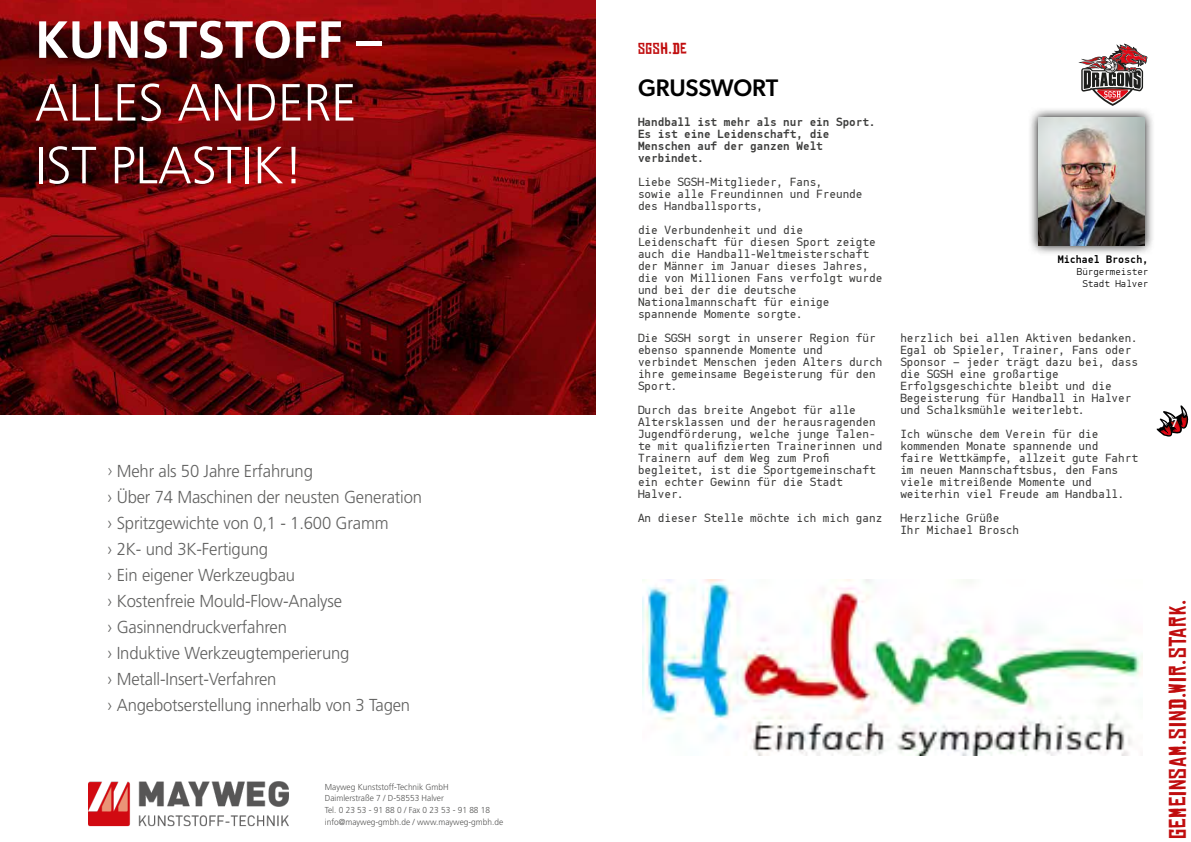
<style>
.page{position:relative;width:1191px;height:842px;background:#fff}
.page>*{position:absolute;margin:0;border:0;box-sizing:border-box;transform-origin:0 0}
.t1{font:300 52.3px/62.7px "Frutiger LT Std";color:#fff;scale:.96 1}
.t2{font:700 52.3px "Frutiger LT Std";color:#fff;scale:.96 1}
.t3{font:500 24px "Gibson";letter-spacing:-.005em;color:#000}
.t4{font:23px "Chinese Rocks Rg";letter-spacing:.04em;color:#c00d0e}
.t5{font:300 17.3px/26px "Frutiger LT Std";letter-spacing:-.01em;color:#616160;scale:.96 1}
.t6{font:15px "Chinese Rocks Rg";letter-spacing:.04em;color:#c00d0e}
.t7{font:12px/12px "PF Din Mono";color:#3c3c3b}
.t8{font:500 12px/12px "PF Din Mono";color:#3c3c3b}
.t9{font:500 12px "PF Din Mono";color:#fff}
.t10{font:500 11px "PF Din Mono";color:#000}
.t11{font:300 10px/12px "PF Din Mono";color:#000;text-align:center}
.t12{font:300 8.7px/11.9px "Frutiger LT Std";color:#575756;scale:.96 1}
.s1{font-family:"Gotham Rounded"}
</style>
<div class="page">
<svg style="left:1078px;top:43px;width:70px;height:63px"></svg>
<svg style="left:1156px;top:405px;width:32px;height:32px"></svg>
<svg style="left:1030px;top:109px;width:123px;height:145px"></svg>
<img style="left:1038px;top:117px;width:106px;height:128px">
<img style="left:643px;top:580px;width:499px;height:175px">
<img style="left:0;top:0;width:595px;height:414px">
<img style="left:88px;top:782px;width:200px;height:44px">
<h1 class="t2" style="left:35px;top:9px;width:362px">KUNSTSTOFF –</h1>
<h1 class="t1" style="left:35px;top:72px;width:336px">ALLES ANDERE<br>IST PLASTIK!</h1>
<p class="t5" style="left:107px;top:459px;width:329px"><span class="s1">›</span> Mehr als 50 Jahre Erfahrung<br>› Über 74 Maschinen der neusten Generation › Spritzgewichte von 0,1 - 1.600 Gramm<br>› 2K- und 3K-Fertigung<br>› Ein eigener Werkzeugbau<br>› Kostenfreie Mould-Flow-Analyse<br>› Gasinnendruckverfahren<br>› Induktive Werkzeugtemperierung<br>› Metall-Insert-Verfahren<br>› Angebotserstellung innerhalb von 3 Tagen</p>
<p class="t12" style="left:325px;top:781px;width:187px">Mayweg Kunststoff-Technik GmbH<br>Daimlerstraße 7 / D-58553 Halver<br>Tel. 0 23 53 - 91 88 0 / Fax 0 23 53 - 91 88 18 info@mayweg-gmbh.de / www.mayweg-gmbh.de</p>
<p class="t6" style="left:638px;top:40px;width:50px">SGSH.DE</p>
<h2 class="t3" style="left:638px;top:73px;width:142px">GRUSSWORT</h2>
<p class="t8" style="left:638px;top:114px;width:239px">Handball ist mehr als nur ein Sport.<br>Es ist eine Leidenschaft, die<br>Menschen auf der ganzen Welt verbindet.</p>
<p class="t7" style="left:638px;top:175px;width:226px">Liebe SGSH-Mitglieder, Fans,<br>sowie alle Freundinnen und Freunde des Handballsports,</p>
<p class="t7" style="left:638px;top:223px;width:246px">die Verbundenheit und die<br>Leidenschaft für diesen Sport zeigte auch die Handball-Weltmeisterschaft der Männer im Januar dieses Jahres, die von Millionen Fans verfolgt wurde und bei der die deutsche<br>Nationalmannschaft für einige spannende Momente sorgte.</p>
<p class="t7" style="left:638px;top:331px;width:246px">Die SGSH sorgt in unserer Region für ebenso spannende Momente und verbindet Menschen jeden Alters durch ihre gemeinsame Begeisterung für den<br>Sport.</p>
<p class="t7" style="left:638px;top:403px;width:246px">Durch das breite Angebot für alle<br>Altersklassen und der herausragenden<br>Jugendförderung, welche junge Talen&shy;te mit qualifizierten Trainerinnen und<br>Trainern auf dem Weg zum Profi begleitet, ist die Sportgemeinschaft ein echter Gewinn für die Stadt<br>Halver.</p>
<p class="t7" style="left:638px;top:511px;width:246px">An dieser Stelle möchte ich mich ganz</p>
<p class="t10" style="left:1057px;top:250px;width:92px">Michael Brosch,</p>
<p class="t11" style="left:1077px;top:264px;width:73px">Bürgermeister<br>Stadt Halver</p>
<p class="t7" style="left:900px;top:331px;width:239px">herzlich bei allen Aktiven bedanken.<br>Egal ob Spieler, Trainer, Fans oder Sponsor – jeder trägt dazu bei, dass die SGSH eine großartige Erfolgsgeschichte bleibt und die Begeisterung für Handball in Halver und Schalksmühle weiterlebt.</p>
<p class="t7" style="left:900px;top:427px;width:239px">Ich wünsche dem Verein für die kommenden Monate spannende und<br>faire Wettkämpfe, allzeit gute Fahrt im neuen Mannschaftsbus, den Fans viele mitreißende Momente und weiterhin viel Freude am Handball.</p>
<p class="t7" style="left:900px;top:511px;width:120px">Herzliche Grüße<br>Ihr Michael Brosch</p>
<p class="t9" style="left:1171px;top:413px;width:8px">7</p>
<h3 class="t4" style="left:1165px;top:839px;width:241px;rotate:-90deg">GEMEINSAM.SIND.WIR.STARK.</h3>
</div>
